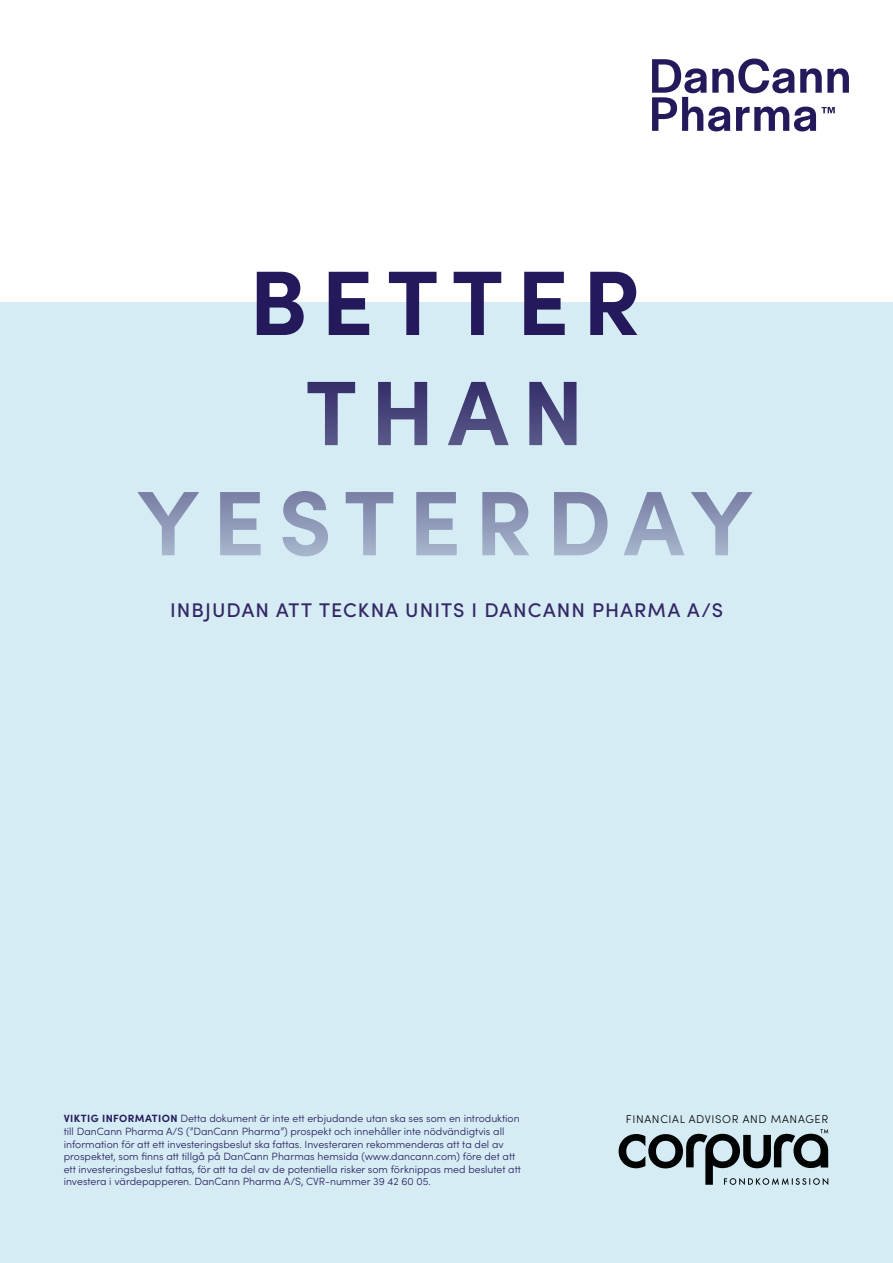
<style>
.page{position:relative;width:893px;height:1263px;background:#fff}
.page>*{position:absolute;margin:0;border:0;box-sizing:border-box;transform-origin:0 0}
.t1{font:500 19.8px "Sofia Pro";letter-spacing:.055em;color:#342765}
.t2{font:300 11.25px "Sofia Pro";letter-spacing:.06em;color:#000}
.t3{font:300 10.5px/12.6px "Sofia Pro";color:#251b5b}
.s1{font-weight:700}
</style>
<div class="page">
<div style="left:0;top:303px;width:893px;height:960px;background:#d5ecf4"></div>
<svg style="left:619px;top:1129px;width:209px;height:56px"></svg>
<svg style="left:257px;top:272px;width:47px;height:63px"></svg>
<svg style="left:329px;top:272px;width:40px;height:63px"></svg>
<svg style="left:389px;top:272px;width:48px;height:63px"></svg>
<svg style="left:454px;top:272px;width:47px;height:63px"></svg>
<svg style="left:524px;top:272px;width:41px;height:63px"></svg>
<svg style="left:590px;top:272px;width:47px;height:63px"></svg>
<svg style="left:307px;top:382px;width:48px;height:63px"></svg>
<svg style="left:378px;top:382px;width:49px;height:63px"></svg>
<svg style="left:448px;top:382px;width:61px;height:63px"></svg>
<svg style="left:529px;top:382px;width:47px;height:63px"></svg>
<svg style="left:137px;top:492px;width:62px;height:63px"></svg>
<svg style="left:220px;top:492px;width:41px;height:63px"></svg>
<svg style="left:283px;top:491px;width:45px;height:65px"></svg>
<svg style="left:346px;top:492px;width:47px;height:63px"></svg>
<svg style="left:416px;top:492px;width:41px;height:63px"></svg>
<svg style="left:482px;top:492px;width:47px;height:63px"></svg>
<svg style="left:554px;top:492px;width:54px;height:63px"></svg>
<svg style="left:624px;top:492px;width:60px;height:63px"></svg>
<svg style="left:691px;top:492px;width:62px;height:63px"></svg>
<svg style="left:652px;top:59px;width:197px;height:72px"></svg>
<h1 class="t1" style="left:170px;top:595px;width:554px">INBJUDAN ATT TECKNA UNITS I DANCANN PHARMA A/S</h1>
<p class="t3" style="left:64px;top:1112px;width:457px"><span class="s1">VIKTIG INFORMATION</span> Detta dokument är inte ett erbjudande utan ska ses som en introduktion</p>
<p class="t2" style="left:626px;top:1111px;width:204px">FINANCIAL ADVISOR AND MANAGER</p>
<p class="t3" style="left:64px;top:1124px;width:459px">till DanCann Pharma A/S (”DanCann Pharma”) prospekt och innehåller inte nödvändigtvis all information för att ett investeringsbeslut ska fattas. Investeraren rekommenderas att ta del av prospektet, som finns att tillgå på DanCann Pharmas hemsida (www.dancann.com) före det att ett investeringsbeslut fattas, för att ta del av de potentiella risker som förknippas med beslutet att investera i värdepapperen. DanCann Pharma A/S, CVR-nummer 39 42 60 05.</p>
</div>
